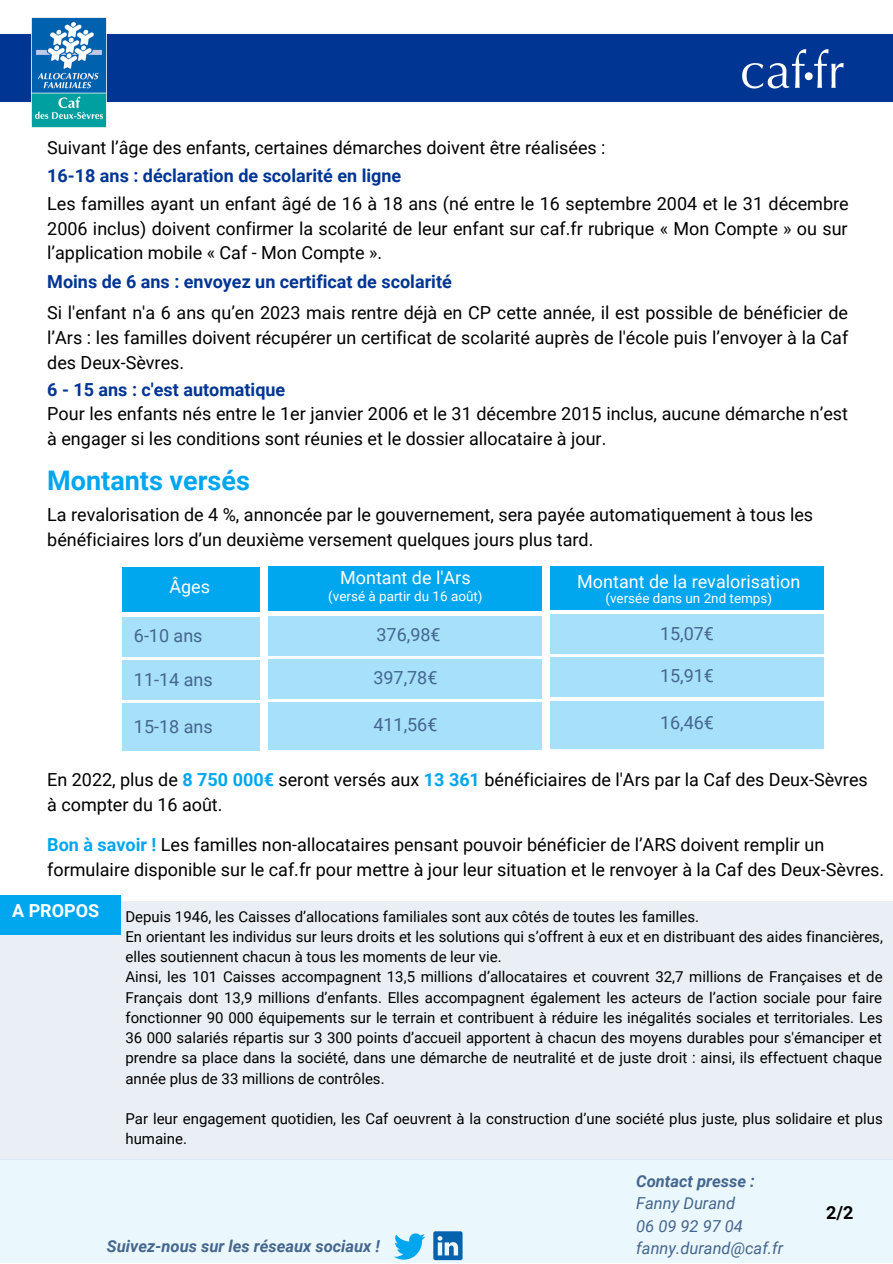
<style>
.page{position:relative;width:893px;height:1264px;background:#fff}
.page>*{position:absolute;margin:0;border:0;box-sizing:border-box;transform-origin:0 0}
.t1{font:700 27px "Roboto";color:#00a6ee}
.t2{font:18px/24.8px "Roboto";color:#000}
.t3{font:700 18px "Roboto";color:#013593}
.t4{font:18px "Roboto";color:#45668e}
.t5{font:18px "Roboto";color:#fff}
.t6{font:700 18px "Roboto";color:#fff}
.t7{font:700 18px "Roboto";color:#000}
.t8{font:italic 700 16.5px "Roboto";color:#45668e}
.t9{font:italic 16.5px/22.5px "Roboto";color:#45668e}
.t10{font:15px/20.2px "Roboto";color:#000}
.t11{font:13.5px "Roboto";color:#fff}
.s1{font-weight:700;color:#00a6ee}
</style>
<div class="page">
<div style="left:122px;top:566px;width:137px;height:45px;background:#00a6ee"></div>
<div style="left:122px;top:617px;width:137px;height:39px;background:#a6e0f9"></div>
<div style="left:122px;top:660px;width:137px;height:39px;background:#a6e0f9"></div>
<div style="left:122px;top:703px;width:137px;height:47px;background:#a6e0f9"></div>
<div style="left:268px;top:565px;width:274px;height:45px;background:#00a6ee"></div>
<div style="left:269px;top:616px;width:273px;height:39px;background:#a6e0f9"></div>
<div style="left:269px;top:659px;width:273px;height:39px;background:#a6e0f9"></div>
<div style="left:269px;top:702px;width:273px;height:48px;background:#a6e0f9"></div>
<div style="left:550px;top:565px;width:273px;height:44px;background:#00a6ee"></div>
<div style="left:550px;top:614px;width:273px;height:39px;background:#a6e0f9"></div>
<div style="left:550px;top:657px;width:273px;height:40px;background:#a6e0f9"></div>
<div style="left:550px;top:701px;width:273px;height:47px;background:#a6e0f9"></div>
<div style="left:0;top:1159px;width:892px;height:103px;background:#eaf7fd"></div>
<div style="left:0;top:900px;width:892px;height:259px;background:#e9eff4"></div>
<div style="left:0;top:35px;width:892px;height:67px;background:#013593"></div>
<img style="left:31px;top:17px;width:75px;height:110px">
<img style="left:742px;top:49px;width:102px;height:40px">
<div style="left:0;top:895px;width:120px;height:39px;background:#00a6ee"></div>
<svg style="left:394px;top:1233px;width:31px;height:26px"></svg>
<svg style="left:433px;top:1231px;width:29px;height:29px"></svg>
<p class="t2" style="left:47px;top:136px;width:559px">Suivant l’âge des enfants, certaines démarches doivent être réalisées :</p>
<p class="t3" style="left:47px;top:165px;width:355px">16-18 ans : déclaration de scolarité en ligne</p>
<p class="t2" style="left:47px;top:191px;width:802px;text-align:justify">Les familles ayant un enfant âgé de 16 à 18 ans (né entre le 16 septembre 2004 et le 31 décembre 2006 inclus) doivent confirmer la scolarité de leur enfant sur caf.fr rubrique « Mon Compte » ou sur l’application mobile « Caf - Mon Compte ».</p>
<p class="t3" style="left:47px;top:271px;width:406px">Moins de 6 ans : envoyez un certificat de scolarité</p>
<p class="t2" style="left:47px;top:301px;width:802px;text-align:justify">Si l'enfant n'a 6 ans qu’en 2023 mais rentre déjà en CP cette année, il est possible de bénéficier de l’Ars : les familles doivent récupérer un certificat de scolarité auprès de l'école puis l’envoyer à la Caf des Deux-Sèvres.</p>
<p class="t3" style="left:47px;top:379px;width:239px">6 - 15 ans : c'est automatique</p>
<p class="t2" style="left:47px;top:401px;width:802px">Pour les enfants nés entre le 1er janvier 2006 et le 31 décembre 2015 inclus, aucune démarche n’est à engager si les conditions sont réunies et le dossier allocataire à jour.</p>
<h1 class="t1" style="left:47px;top:465px;width:204px">Montants versés</h1>
<p class="t2" style="left:47px;top:503px;width:767px">La revalorisation de 4 %, annoncée par le gouvernement, sera payée automatiquement à tous les bénéficiaires lors d’un deuxième versement quelques jours plus tard.</p>
<p class="t5" style="left:169px;top:576px;width:42px">Âges</p>
<p class="t4" style="left:134px;top:625px;width:70px">6-10 ans</p>
<p class="t4" style="left:134px;top:669px;width:80px">11-14 ans</p>
<p class="t4" style="left:134px;top:716px;width:80px">15-18 ans</p>
<p class="t5" style="left:340px;top:567px;width:132px">Montant de l'Ars</p>
<p class="t11" style="left:328px;top:588px;width:156px">(versé à partir du 16 août)</p>
<p class="t4" style="left:376px;top:624px;width:66px">376,98€</p>
<p class="t4" style="left:373px;top:667px;width:66px">397,78€</p>
<p class="t4" style="left:373px;top:714px;width:66px">411,56€</p>
<p class="t5" style="left:577px;top:571px;width:224px">Montant de la revalorisation</p>
<p class="t11" style="left:605px;top:590px;width:168px">(versée dans un 2nd temps)</p>
<p class="t4" style="left:660px;top:623px;width:55px">15,07€</p>
<p class="t4" style="left:660px;top:665px;width:55px">15,91€</p>
<p class="t4" style="left:660px;top:712px;width:55px">16,46€</p>
<p class="t2" style="left:47px;top:767px;width:822px">En 2022, plus de <span class="s1">8 750 000€</span> seront versés aux <span class="s1">13 361</span> bénéficiaires de l'Ars par la Caf des Deux-Sèvres à compter du 16 août.</p>
<p class="t2" style="left:47px;top:832px;width:838px"><span class="s1">Bon à savoir !</span> Les familles non-allocataires pensant pouvoir bénéficier de l’ARS doivent remplir un formulaire disponible sur le caf.fr pour mettre à jour leur situation et le renvoyer à la Caf des Deux-Sèvres.</p>
<p class="t6" style="left:12px;top:900px;width:89px">A PROPOS</p>
<p class="t10" style="left:125px;top:906px;width:759px">Depuis 1946, les Caisses d’allocations familiales sont aux côtés de toutes les familles.<br>En orientant les individus sur leurs droits et les solutions qui s’offrent à eux et en distribuant des aides financières, elles soutiennent chacun à tous les moments de leur vie.<br>Ainsi, les 101 Caisses accompagnent 13,5 millions d’allocataires et couvrent 32,7 millions de Françaises et de Français dont 13,9 millions d’enfants. Elles accompagnent également les acteurs de l’action sociale pour faire fonctionner 90 000 équipements sur le terrain et contribuent à réduire les inégalités sociales et territoriales. Les 36 000 salariés répartis sur 3 300 points d’accueil apportent à chacun des moyens durables pour s'émanciper et prendre sa place dans la société, dans une démarche de neutralité et de juste droit : ainsi, ils effectuent chaque année plus de 33 millions de contrôles.</p>
<p class="t10" style="left:125px;top:1108px;width:758px">Par leur engagement quotidien, les Caf oeuvrent à la construction d’une société plus juste, plus solidaire et plus humaine.</p>
<p class="t8" style="left:107px;top:1236px;width:274px">Suivez-nous sur les réseaux sociaux !</p>
<p class="t8" style="left:636px;top:1171px;width:120px">Contact presse :</p>
<p class="t9" style="left:636px;top:1192px;width:149px">Fanny Durand<br>06 09 92 97 04 fanny.durand@caf.fr</p>
<p class="t7" style="left:826px;top:1202px;width:29px">2/2</p>
</div>
